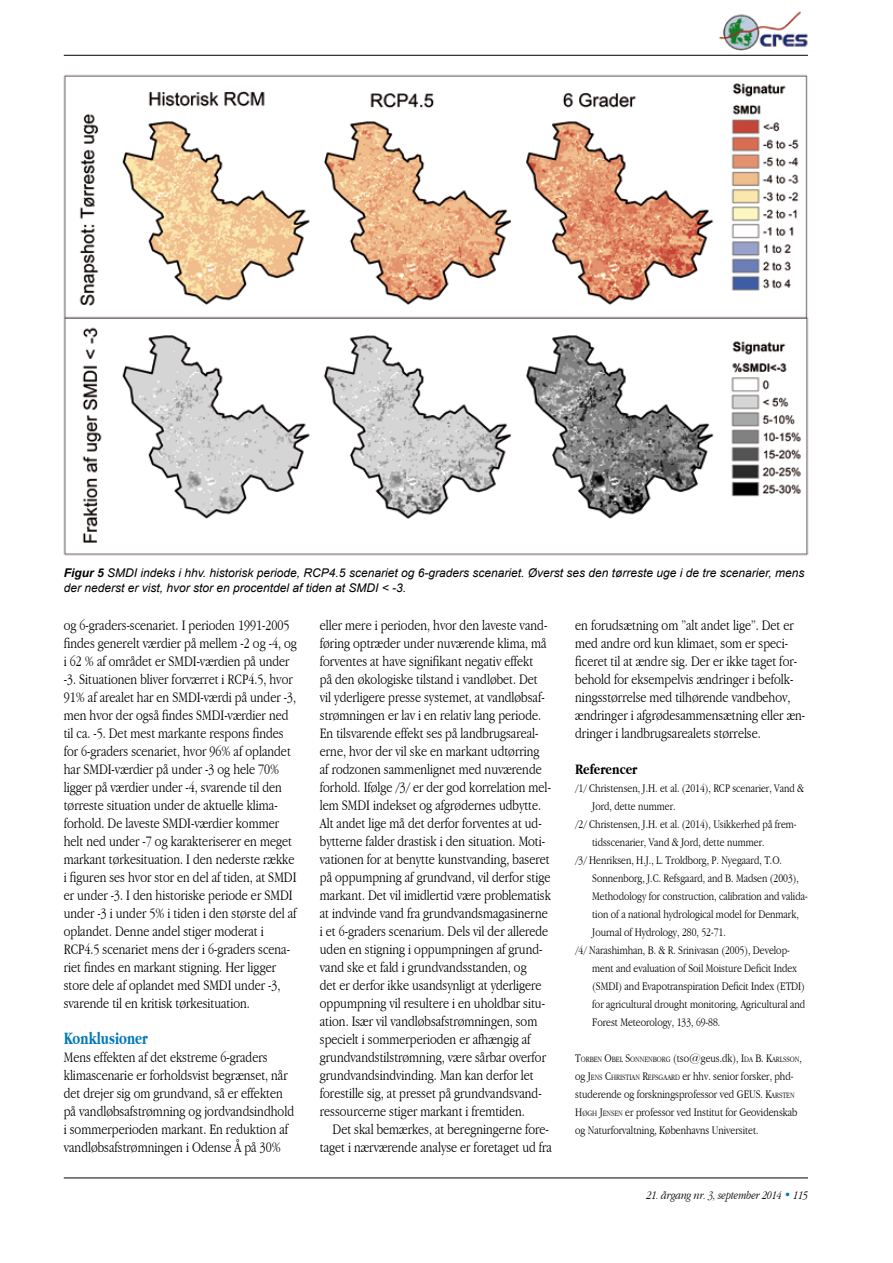
<style>
.page{position:relative;width:893px;height:1263px;background:#fff}
.page>*{position:absolute;margin:0;border:0;box-sizing:border-box;transform-origin:0 0}
.t1{font:700 condensed 18px "Garamond";color:#0078bb;scale:.9 1}
.t2{font:300 condensed 15px/18px "Garamond";color:#000}
.t3{font:700 condensed 15px "Garamond";color:#000}
.t4{font:300 condensed 12px/18px "Garamond";color:#000}
.t5{font:italic 12px/15px "Arial";color:#000}
.t6{font:italic 300 condensed 12px "Garamond";color:#000}
.t7{font:300 condensed 8.4px "Garamond";color:#000}
.s1{font-weight:700}
.s2{font-size:12px}
.s3{font-style:inherit}
.s4{font-size:8.4px}
.s5{color:#0079bc}
</style>
<div class="page">
<hr style="left:64px;top:1177px;width:744px;height:1px;background:#000">
<svg style="left:641px;top:1177px;width:167px;height:2px"></svg>
<hr style="left:64px;top:55px;width:744px;height:1px;background:#000">
<img style="left:719px;top:11px;width:89px;height:40px">
<img style="left:63px;top:74px;width:746px;height:482px">
<p class="t5" style="left:64px;top:566px;width:742px"><span class="s1">Figur 5</span> SMDI indeks i hhv. historisk periode, RCP4.5 scenariet og 6-graders scenariet. Øverst ses den tørreste uge i de tre scenarier, mens der nederst er vist, hvor stor en procentdel af tiden at SMDI &lt; -3.</p>
<p class="t2" style="left:64px;top:616px;width:235px">og 6-graders-scenariet. I perioden 1991-2005 findes generelt værdier på mellem -2 og -4, og i 62 % af området er SMDI-værdien på under -3. Situationen bliver forværret i RCP4.5, hvor 91% af arealet har en SMDI-værdi på under -3, men hvor der også findes SMDI-værdier ned til ca. -5. Det mest markante respons findes for 6-graders scenariet, hvor 96% af oplandet har SMDI-værdier på under -3 og hele 70% ligger på værdier under -4, svarende til den tørreste situation under de aktuelle klima&shy;forhold. De laveste SMDI-værdier kommer helt ned under -7 og karakteriserer en meget markant tørkesituation. I den nederste række i figuren ses hvor stor en del af tiden, at SMDI er under -3. I den historiske periode er SMDI under -3 i under 5% i tiden i den største del af oplandet. Denne andel stiger moderat i RCP4.5 scenariet mens der i 6-graders scena&shy;riet findes en markant stigning. Her ligger store dele af oplandet med SMDI under -3, svarende til en kritisk tørkesituation.</p>
<p class="t1" style="left:64px;top:1028px;width:95px">Konklusioner</p>
<p class="t2" style="left:64px;top:1048px;width:232px">Mens effekten af det ekstreme 6-graders klimascenarie er forholdsvist begrænset, når det drejer sig om grundvand, så er effekten på vandløbsafstrømning og jordvandsindhold i sommerperioden markant. En reduktion af vandløbsafstrømningen i Odense Å på 30%</p>
<p class="t2" style="left:320px;top:616px;width:233px">eller mere i perioden, hvor den laveste vand&shy;føring optræder under nuværende klima, må forventes at have signifikant negativ effekt<br>på den økologiske tilstand i vandløbet. Det vil yderligere presse systemet, at vandløbsaf&shy;strømningen er lav i en relativ lang periode.<br>En tilsvarende effekt ses på landbrugsareal&shy;erne, hvor der vil ske en markant udtørring af rodzonen sammenlignet med nuværende forhold. Ifølge /3/ er der god korrelation mel&shy;lem SMDI indekset og afgrødernes udbytte.<br>Alt andet lige må det derfor forventes at ud&shy;bytterne falder drastisk i den situation. Moti&shy;vationen for at benytte kunstvanding, baseret på oppumpning af grundvand, vil derfor stige markant. Det vil imidlertid være problematisk at indvinde vand fra grundvandsmagasinerne i et 6-graders scenarium. Dels vil der allerede uden en stigning i oppumpningen af grund&shy;vand ske et fald i grundvandsstanden, og<br>det er derfor ikke usandsynligt at yderligere oppumpning vil resultere i en uholdbar situ&shy;ation. Især vil vandløbsafstrømningen, som specielt i sommerperioden er afhængig af grundvandstilstrømning, være sårbar overfor grundvandsindvinding. Man kan derfor let forestille sig, at presset på grundvandsvand&shy;ressourcerne stiger markant i fremtiden.</p>
<p class="t2" style="left:320px;top:1120px;width:234px;text-align:right">Det skal bemærkes, at beregningerne fore&shy;taget i nærværende analyse er foretaget ud fra</p>
<p class="t2" style="left:575px;top:616px;width:231px">en forudsætning om ”alt andet lige”. Det er med andre ord kun klimaet, som er speci&shy;ficeret til at ændre sig. Der er ikke taget for&shy;behold for eksempelvis ændringer i befolk&shy;ningsstørrelse med tilhørende vandbehov, ændringer i afgrødesammensætning eller æn&shy;dringer i landbrugsarealets størrelse.</p>
<p class="t3" style="left:575px;top:761px;width:64px">Referencer</p>
<p class="t4" style="left:575px;top:779px;width:231px">/1/ Christensen, J.H. et al. (2014), RCP scenarier, Vand &amp;</p>
<p class="t4" style="left:592px;top:797px;width:85px">Jord, dette nummer.</p>
<p class="t4" style="left:575px;top:815px;width:223px">/2/ Christensen, J.H. et al. (2014), Usikkerhed på frem-</p>
<p class="t4" style="left:592px;top:833px;width:174px">tidsscenarier, Vand &amp; Jord, dette nummer.</p>
<p class="t4" style="left:575px;top:851px;width:208px">/3/ Henriksen, H.J., L. Troldborg, P. Nyegaard, T.O.</p>
<p class="t4" style="left:592px;top:869px;width:208px">Sonnenborg, J.C. Refsgaard, and B. Madsen (2003),</p>
<p class="t4" style="left:592px;top:887px;width:217px">Methodology for construction, calibration and valida-</p>
<p class="t4" style="left:592px;top:905px;width:208px">tion of a national hydrological model for Denmark,</p>
<p class="t4" style="left:592px;top:923px;width:135px">Journal of Hydrology, 280, 52-71.</p>
<p class="t4" style="left:575px;top:941px;width:216px">/4/ Narashimhan, B. &amp; R. Srinivasan (2005), Develop-</p>
<p class="t4" style="left:592px;top:959px;width:206px">ment and evaluation of Soil Moisture Deficit Index</p>
<p class="t4" style="left:592px;top:977px;width:214px">(SMDI) and Evapotranspiration Deficit Index (ETDI)</p>
<p class="t4" style="left:592px;top:995px;width:215px">for agricultural drought monitoring, Agricultural and</p>
<p class="t4" style="left:592px;top:1013px;width:130px">Forest Meteorology, 133, 69-88.</p>
<p class="t7" style="left:575px;top:1055px;width:228px"><span class="s2">T</span>ORBEN <span class="s2">O</span>BEL <span class="s2">S</span>ONNENBORG <span class="s2">(tso@geus.dk),</span> <span class="s2">I</span>DA <span class="s2">B. K</span>ARLSSON<span class="s2">,</span></p>
<p class="t4" style="left:575px;top:1067px;width:224px">og <span class="s3">J</span><span class="s4">ENS</span> <span class="s3">C</span><span class="s4">HRISTIAN</span> <span class="s3">R</span><span class="s4">EFSGAARD</span> er hhv. senior forsker, phd&shy;studerende og forskningsprofessor ved GEUS. <span class="s3">K</span><span class="s4">ARSTEN </span><span class="s3">H</span><span class="s4">ØGH</span> <span class="s3">J</span><span class="s4">ENSEN</span> er professor ved Institut for Geovidenskab og Naturforvaltning, Københavns Universitet.</p>
<p class="t6" style="left:647px;top:1189px;width:163px">21. årgang nr. 3, september 2014 <span class="s5">•</span> 115</p>
</div>
